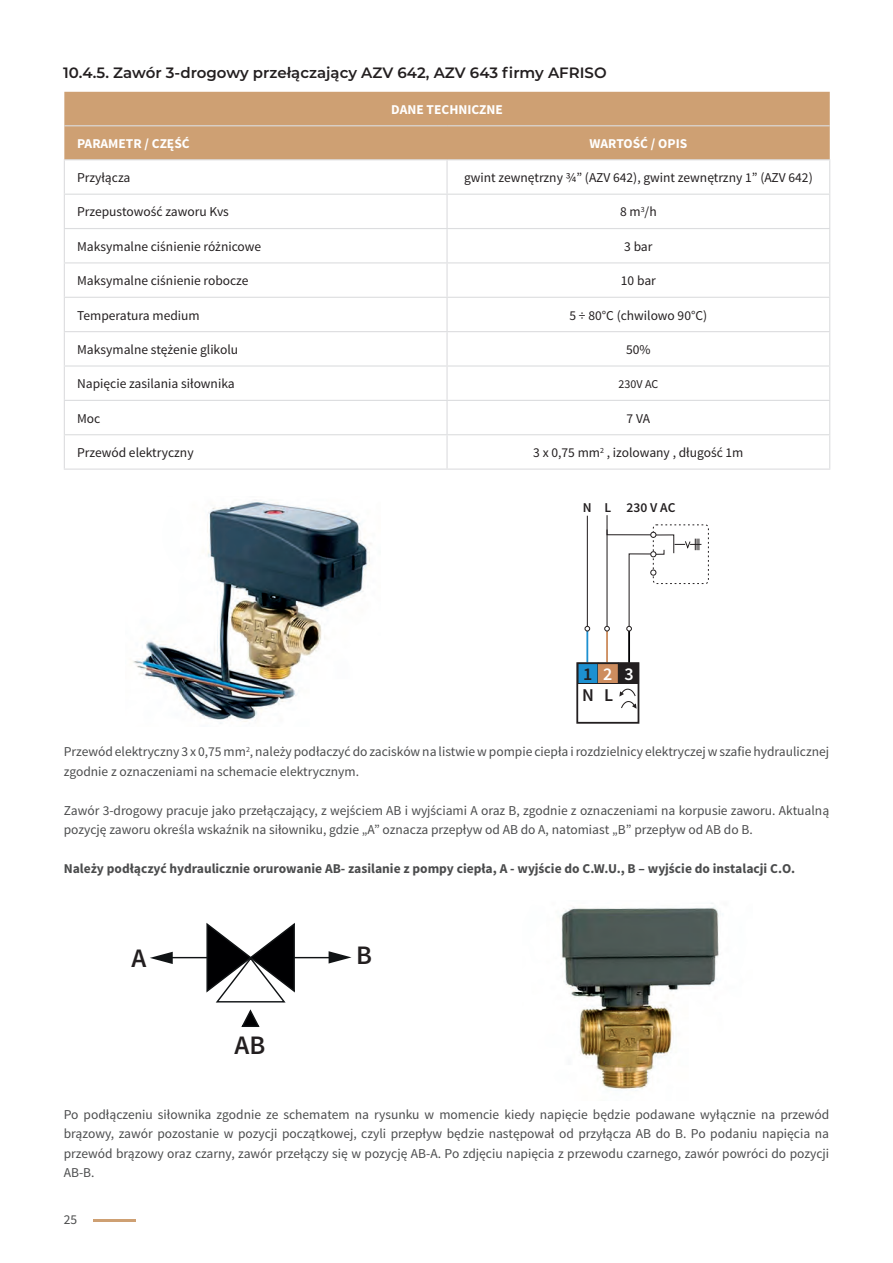
<style>
.page{position:relative;width:893px;height:1263px;background:#fff}
.page>*{position:absolute;margin:0;border:0;box-sizing:border-box;transform-origin:0 0}
.t1{font:600 26.7px "Source Sans Pro";color:#231f20}
.t2{font:600 18px/21.3px "Source Sans Pro";color:#231f20}
.Header_2{font:600 15px "Montserrat";color:#231f20}
.Paragraph_2{font:13.5px/19.5px "Source Sans Pro";color:#4b4c4d}
.t3{font:13.5px "Source Sans Pro";color:#231f20}
.Paragraph_2-2{font:700 13.5px "Source Sans Pro";color:#4b4c4d}
.t4{font:700 13.5px "Source Sans Pro";color:#fff}
.t5{font:600 13.5px "Source Sans Pro";color:#231f20}
.t6{font:13.5px "Source Sans Variable";color:#4b4c4d}
.t7{font:12px "Source Sans Variable";color:#231f20}
.s1{color:#fff}
</style>
<div class="page">
<div style="left:64px;top:92px;width:766px;height:67px;background:#cea073"></div>
<hr style="left:64px;top:125px;width:383px;height:1px;background:#dcdddf">
<hr style="left:447px;top:125px;width:383px;height:1px;background:#dcdddf">
<hr style="left:64px;top:159px;width:383px;height:1px;background:#dcdddf">
<hr style="left:64px;top:160px;width:1px;height:34px;background:#dcdddf">
<hr style="left:447px;top:159px;width:383px;height:1px;background:#dcdddf">
<hr style="left:446px;top:160px;width:2px;height:34px;background:#dcdddf">
<hr style="left:829px;top:160px;width:1px;height:34px;background:#dcdddf">
<hr style="left:64px;top:194px;width:383px;height:1px;background:#dcdddf">
<hr style="left:64px;top:195px;width:1px;height:33px;background:#dcdddf">
<hr style="left:447px;top:194px;width:383px;height:1px;background:#dcdddf">
<hr style="left:446px;top:195px;width:2px;height:33px;background:#dcdddf">
<hr style="left:829px;top:195px;width:1px;height:33px;background:#dcdddf">
<hr style="left:64px;top:228px;width:383px;height:1px;background:#dcdddf">
<hr style="left:64px;top:229px;width:1px;height:33px;background:#dcdddf">
<hr style="left:447px;top:228px;width:383px;height:1px;background:#dcdddf">
<hr style="left:446px;top:229px;width:2px;height:33px;background:#dcdddf">
<hr style="left:829px;top:229px;width:1px;height:33px;background:#dcdddf">
<hr style="left:64px;top:262px;width:383px;height:1px;background:#dcdddf">
<hr style="left:64px;top:263px;width:1px;height:34px;background:#dcdddf">
<hr style="left:447px;top:262px;width:383px;height:1px;background:#dcdddf">
<hr style="left:446px;top:263px;width:2px;height:34px;background:#dcdddf">
<hr style="left:829px;top:263px;width:1px;height:34px;background:#dcdddf">
<hr style="left:64px;top:297px;width:383px;height:1px;background:#dcdddf">
<hr style="left:64px;top:298px;width:1px;height:33px;background:#dcdddf">
<hr style="left:447px;top:297px;width:383px;height:1px;background:#dcdddf">
<hr style="left:446px;top:298px;width:2px;height:33px;background:#dcdddf">
<hr style="left:829px;top:298px;width:1px;height:33px;background:#dcdddf">
<hr style="left:64px;top:331px;width:383px;height:1px;background:#dcdddf">
<hr style="left:64px;top:332px;width:1px;height:33px;background:#dcdddf">
<hr style="left:447px;top:331px;width:383px;height:1px;background:#dcdddf">
<hr style="left:446px;top:332px;width:2px;height:33px;background:#dcdddf">
<hr style="left:829px;top:332px;width:1px;height:33px;background:#dcdddf">
<hr style="left:64px;top:365px;width:383px;height:2px;background:#dcdddf">
<hr style="left:64px;top:367px;width:1px;height:33px;background:#dcdddf">
<hr style="left:447px;top:365px;width:383px;height:2px;background:#dcdddf">
<hr style="left:446px;top:367px;width:2px;height:33px;background:#dcdddf">
<hr style="left:829px;top:367px;width:1px;height:33px;background:#dcdddf">
<hr style="left:64px;top:400px;width:383px;height:1px;background:#dcdddf">
<hr style="left:64px;top:401px;width:1px;height:33px;background:#dcdddf">
<hr style="left:447px;top:400px;width:383px;height:1px;background:#dcdddf">
<hr style="left:446px;top:401px;width:2px;height:33px;background:#dcdddf">
<hr style="left:829px;top:401px;width:1px;height:33px;background:#dcdddf">
<hr style="left:64px;top:434px;width:383px;height:1px;background:#dcdddf">
<hr style="left:64px;top:435px;width:1px;height:33px;background:#dcdddf">
<hr style="left:447px;top:434px;width:383px;height:1px;background:#dcdddf">
<hr style="left:446px;top:435px;width:2px;height:33px;background:#dcdddf">
<hr style="left:829px;top:435px;width:1px;height:33px;background:#dcdddf">
<hr style="left:64px;top:468px;width:383px;height:2px;background:#dcdddf">
<hr style="left:447px;top:468px;width:383px;height:2px;background:#dcdddf">
<img style="left:132px;top:501px;width:239px;height:223px">
<img style="left:561px;top:903px;width:158px;height:186px">
<hr style="left:628px;top:631px;width:2px;height:32px;background:#000002">
<hr style="left:586px;top:631px;width:2px;height:31px;background:#1d90d0">
<hr style="left:606px;top:631px;width:2px;height:31px;background:#cd8c5d">
<div style="left:578px;top:663px;width:20px;height:21px;background:#1d90d0"></div>
<div style="left:577px;top:663px;width:22px;height:21px;border:1px solid #231f20"></div>
<div style="left:618px;top:663px;width:20px;height:20px;background:#231f20"></div>
<div style="left:598px;top:663px;width:21px;height:21px;border:1px solid #231f20"></div>
<div style="left:598px;top:663px;width:20px;height:20px;background:#cd8c5e"></div>
<div style="left:618px;top:663px;width:21px;height:21px;border:1px solid #231f20"></div>
<div style="left:576px;top:662px;width:63px;height:62px;border:2px solid #231f20"></div>
<hr style="left:587px;top:516px;width:1px;height:110px;background:#231f20">
<svg style="left:619px;top:689px;width:18px;height:20px"></svg>
<div style="left:653px;top:524px;width:56px;height:60px;border:1px dashed #231f20;border-radius:3px"></div>
<svg style="left:585px;top:626px;width:5px;height:5px"></svg>
<svg style="left:604px;top:515px;width:97px;height:116px"></svg>
<hr style="left:294px;top:957px;width:39px;height:1px;background:#101315">
<svg style="left:329px;top:951px;width:23px;height:12px"></svg>
<hr style="left:169px;top:957px;width:38px;height:1px;background:#101315">
<svg style="left:150px;top:952px;width:23px;height:12px"></svg>
<svg style="left:205px;top:923px;width:91px;height:104px"></svg>
<hr style="left:93px;top:1219px;width:42px;height:2px;background:#cea073">
<p class="Header_2" style="left:63px;top:62px;width:545px">10.4.5. Zawór 3-drogowy przełączający AZV 642, AZV 643 firmy AFRISO</p>
<p class="t4" style="left:391px;top:100px;width:113px">DANE TECHNICZNE</p>
<p class="t4" style="left:77px;top:135px;width:114px">PARAMETR / CZĘŚĆ</p>
<p class="t4" style="left:590px;top:135px;width:99px">WARTOŚĆ / OPIS</p>
<p class="t3" style="left:77px;top:169px;width:55px">Przyłącza</p>
<p class="t3" style="left:464px;top:169px;width:350px">gwint zewnętrzny ¾” (AZV 642), gwint zewnętrzny 1” (AZV 642)</p>
<p class="t3" style="left:77px;top:204px;width:153px">Przepustowość zaworu Kvs</p>
<p class="t3" style="left:620px;top:204px;width:38px">8 m<sup>3</sup>/h</p>
<p class="t3" style="left:77px;top:238px;width:186px">Maksymalne ciśnienie różnicowe</p>
<p class="t3" style="left:624px;top:238px;width:30px">3 bar</p>
<p class="t3" style="left:77px;top:272px;width:173px">Maksymalne ciśnienie robocze</p>
<p class="t3" style="left:621px;top:272px;width:37px">10 bar</p>
<p class="t3" style="left:77px;top:307px;width:124px">Temperatura medium</p>
<p class="t3" style="left:569px;top:307px;width:139px">5 ÷ 80°C (chwilowo 90°C)</p>
<p class="t3" style="left:77px;top:341px;width:163px">Maksymalne stężenie glikolu</p>
<p class="t3" style="left:626px;top:341px;width:26px">50%</p>
<p class="t3" style="left:77px;top:375px;width:159px">Napięcie zasilania siłownika</p>
<p class="t7" style="left:619px;top:376px;width:41px">230V AC</p>
<p class="t3" style="left:77px;top:410px;width:25px">Moc</p>
<p class="t3" style="left:627px;top:410px;width:25px">7 VA</p>
<p class="t3" style="left:77px;top:444px;width:118px">Przewód elektryczny</p>
<p class="t3" style="left:533px;top:444px;width:212px">3 x 0,75 mm<sup>2</sup> , izolowany , długość 1m</p>
<p class="t5" style="left:583px;top:499px;width:94px">N L 230 V AC</p>
<p class="t2" style="left:582px;top:664px;width:53px">1<span class="s1">23<br></span>N L</p>
<p class="Paragraph_2" style="left:64px;top:742px;width:767px">Przewód elektryczny 3 x 0,75 mm<sup>2</sup>, należy podłaczyć do zacisków na listwie w pompie ciepła i rozdzielnicy elektryczej w szafie hydraulicznej zgodnie z oznaczeniami na schemacie elektrycznym.</p>
<p class="Paragraph_2" style="left:64px;top:801px;width:767px">Zawór 3-drogowy pracuje jako przełączający, z wejściem AB i wyjściami A oraz B, zgodnie z oznaczeniami na korpusie zaworu. Aktualną pozycję zaworu określa wskaźnik na siłowniku, gdzie „A” oznacza przepływ od AB do A, natomiast „B” przepływ od AB do B.</p>
<p class="Paragraph_2-2" style="left:64px;top:860px;width:733px">Należy podłączyć hydraulicznie orurowanie AB- zasilanie z pompy ciepła, A - wyjście do C.W.U., B – wyjście do instalacji C.O.</p>
<p class="t1" style="left:131px;top:941px;width:16px">A</p>
<p class="t1" style="left:356px;top:938px;width:17px">B</p>
<p class="t1" style="left:235px;top:1028px;width:32px">AB</p>
<p class="Paragraph_2" style="left:64px;top:1105px;width:767px;text-align:justify">Po podłączeniu siłownika zgodnie ze schematem na rysunku w momencie kiedy napięcie będzie podawane wyłącznie na przewód brązowy, zawór pozostanie w pozycji początkowej, czyli przepływ będzie następował od przyłącza AB do B. Po podaniu napięcia na przewód brązowy oraz czarny, zawór przełączy się w pozycję AB-A. Po zdjęciu napięcia z przewodu czarnego, zawór powróci do pozycji AB-B.</p>
<p class="t6" style="left:64px;top:1211px;width:15px">25</p>
</div>
